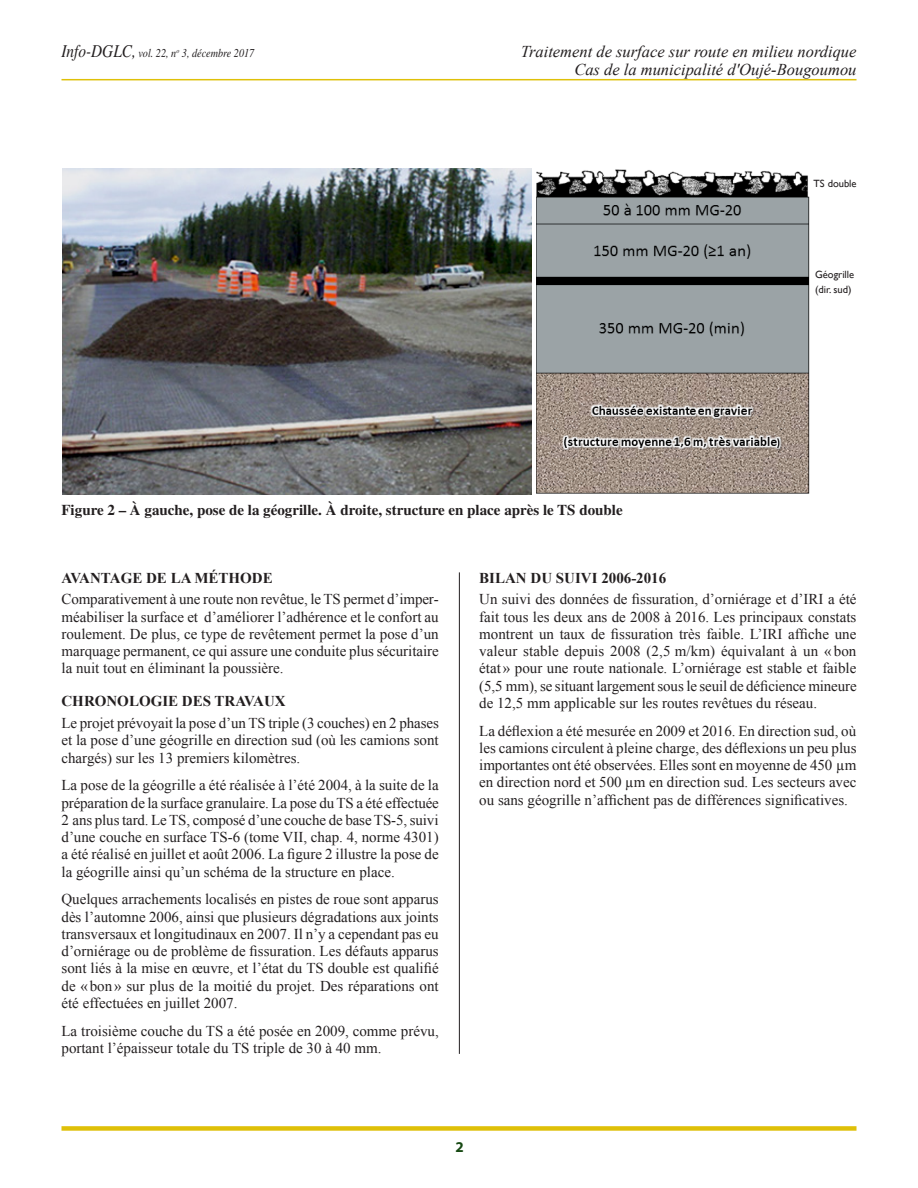
<style>
.page{position:relative;width:918px;height:1188px;background:#fff}
.page>*{position:absolute;margin:0;border:0;box-sizing:border-box;transform-origin:0 0}
.t1{font:italic 16.5px/17.2px "Times New Roman";color:#231f20;text-align:right}
.t2{font:15px/17.2px "Times New Roman";color:#231f20;text-align:justify}
.t3{font:700 15px "Times";color:#231f20}
.t4{font:700 15px "Times New Roman";color:#231f20}
.t5{font:700 15px "Myriad Pro";color:#174913}
.t6{font:italic 12px "Times";color:#231f20;scale:.85 1}
.t7{font:10.5px/15px "Gill Sans";color:#231f20}
.s1{font-size:18px}
</style>
<div class="page">
<div style="left:62px;top:1126px;width:794px;height:5px;background:#dfc008"></div>
<hr style="left:62px;top:79px;width:794px;height:1px;background:#dfc008">
<hr style="left:459px;top:572px;width:1px;height:482px;background:#231f20">
<img style="left:62px;top:168px;width:470px;height:326px">
<img style="left:536px;top:169px;width:274px;height:325px">
<p class="t6" style="left:62px;top:46px;width:228px"><span class="s1">Info-DGLC,</span> vol. 22, n<sup>o</sup> 3, décembre 2017</p>
<p class="t1" style="left:521px;top:43px;width:337px">Traitement de surface sur route en milieu nordique<br>Cas de la municipalité d'Oujé-Bougoumou</p>
<p class="t7" style="left:814px;top:176px;width:45px">TS double</p>
<p class="t3" style="left:62px;top:501px;width:563px">Figure 2 – À gauche, pose de la géogrille. À droite, structure en place après le TS double</p>
<p class="t7" style="left:815px;top:267px;width:41px">Géogrille (dir. sud)</p>
<p class="t4" style="left:62px;top:567px;width:213px">AVANTAGE DE LA MÉTHODE</p>
<p class="t2" style="left:62px;top:590px;width:379px">Comparativement à une route non revêtue, le TS permet d’imper&shy;méabiliser la surface et d’améliorer l’adhérence et le confort au roulement. De plus, ce type de revêtement permet la pose d’un marquage permanent, ce qui assure une conduite plus sécuritaire la nuit tout en éliminant la poussière.</p>
<p class="t4" style="left:62px;top:691px;width:226px">CHRONOLOGIE DES TRAVAUX</p>
<p class="t2" style="left:62px;top:714px;width:379px">Le projet prévoyait la pose d’un TS triple (3 couches) en 2 phases et la pose d’une géogrille en direction sud (où les camions sont chargés) sur les 13 premiers kilomètres.</p>
<p class="t2" style="left:62px;top:776px;width:379px">La pose de la géogrille a été réalisée à l’été 2004, à la suite de la préparation de la surface granulaire. La pose du TS a été effectuée 2 ans plus tard. Le TS, composé d’une couche de base TS-5, suivi d’une couche en surface TS-6 (tome VII, chap. 4, norme 4301) a été réalisé en juillet et août 2006. La figure 2 illustre la pose de la géogrille ainsi qu’un schéma de la structure en place.</p>
<p class="t2" style="left:62px;top:890px;width:379px">Quelques arrachements localisés en pistes de roue sont apparus dès l’automne 2006, ainsi que plusieurs dégradations aux joints transversaux et longitudinaux en 2007. Il n’y a cependant pas eu d’orniérage ou de problème de fissuration. Les défauts apparus sont liés à la mise en œuvre, et l’état du TS double est qualifié de « bon » sur plus de la moitié du projet. Des réparations ont été effectuées en juillet 2007.</p>
<p class="t2" style="left:62px;top:1022px;width:379px">La troisième couche du TS a été posée en 2009, comme prévu, portant l’épaisseur totale du TS triple de 30 à 40 mm.</p>
<p class="t4" style="left:479px;top:567px;width:189px">BILAN DU SUIVI 2006-2016</p>
<p class="t2" style="left:479px;top:590px;width:379px">Un suivi des données de fissuration, d’orniérage et d’IRI a été fait tous les deux ans de 2008 à 2016. Les principaux constats montrent un taux de fissuration très faible. L’IRI affiche une valeur stable depuis 2008 (2,5 m/km) équivalant à un « bon état» pour une route nationale. L’orniérage est stable et faible (5,5 mm), se situant largement sous le seuil de déficience mineure de 12,5 mm applicable sur les routes revêtues du réseau.</p>
<p class="t2" style="left:479px;top:722px;width:379px">La déflexion a été mesurée en 2009 et 2016. En direction sud, où les camions circulent à pleine charge, des déflexions un peu plus importantes ont été observées. Elles sont en moyenne de 450 µm en direction nord et 500 µm en direction sud. Les secteurs avec ou sans géogrille n’affichent pas de différences significatives.</p>
<p class="t5" style="left:456px;top:1138px;width:10px">2</p>
</div>
